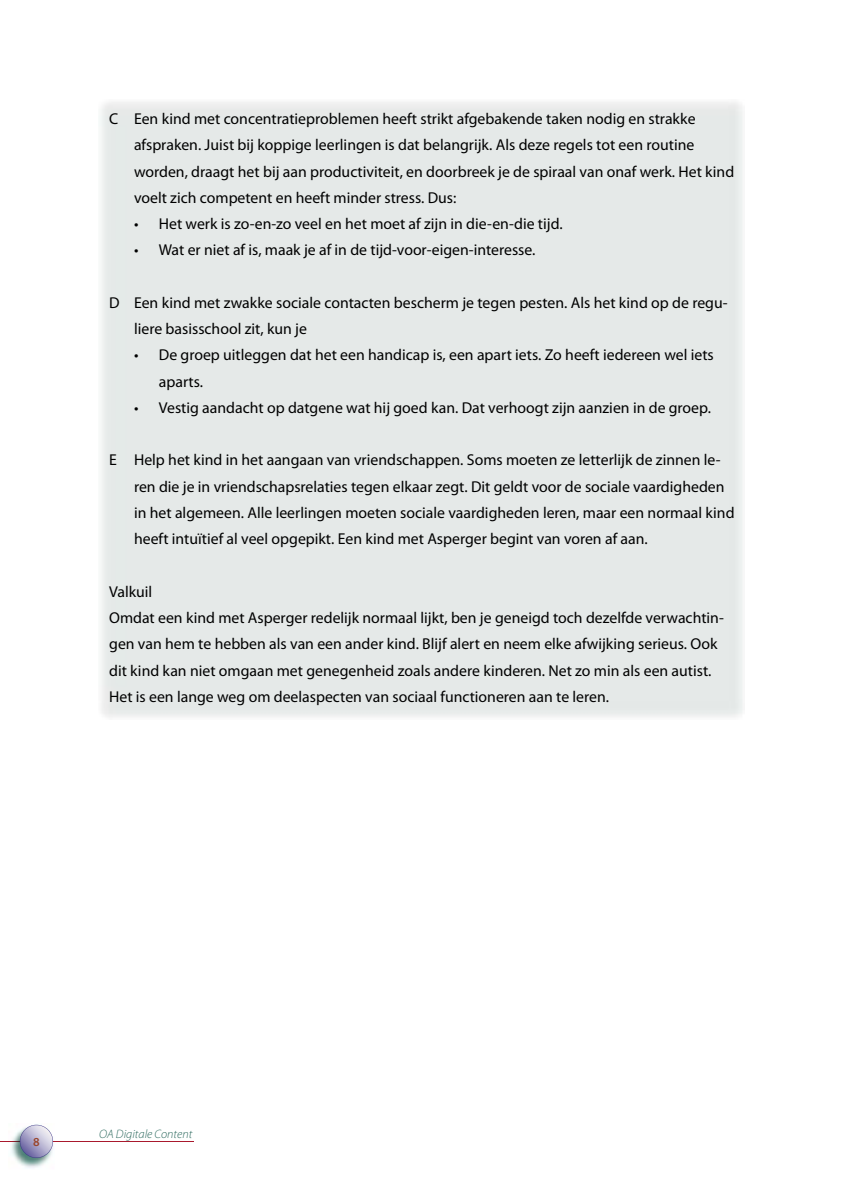
<style>
.page{position:relative;width:844px;height:1191px;background:#fff}
.page>*{position:absolute;margin:0;border:0;box-sizing:border-box;transform-origin:0 0}
.t1{font:15.75px/26.2px "Myriad Pro";color:#000}
.t2{font:italic 300 12.25px "Myriad Pro";color:#2c695e}
.t3{font:600 12.25px "Myriad Pro";color:#99452c}
</style>
<div class="page">
<hr style="left:0;top:1141px;width:193px;height:1px;background:#a9192d">
<img style="left:11px;top:1130px;width:38px;height:38px">
<svg style="left:20px;top:1124px;width:33px;height:34px"></svg>
<p class="t1" style="left:134px;top:106px;width:601px;text-indent:-25px">C Een kind met concentratieproblemen heeft strikt afgebakende taken nodig en strakke afspraken. Juist bij koppige leerlingen is dat belangrijk. Als deze regels tot een routine worden, draagt het bij aan productiviteit, en doorbreek je de spiraal van onaf werk. Het kind voelt zich competent en heeft minder stress. Dus:</p>
<p class="t1" style="left:134px;top:211px;width:430px">• Het werk is zo-en-zo veel en het moet af zijn in die-en-die tijd.</p>
<p class="t1" style="left:134px;top:237px;width:403px">• Wat er niet af is, maak je af in de tijd-voor-eigen-interesse.</p>
<p class="t1" style="left:134px;top:290px;width:595px;text-indent:-25px">D Een kind met zwakke sociale contacten bescherm je tegen pesten. Als het kind op de regu&shy;liere basisschool zit, kun je</p>
<p class="t1" style="left:159px;top:342px;width:556px;text-indent:-25px">• De groep uitleggen dat het een handicap is, een apart iets. Zo heeft iedereen wel iets aparts.</p>
<p class="t1" style="left:134px;top:395px;width:578px">• Vestig aandacht op datgene wat hij goed kan. Dat verhoogt zijn aanzien in de groep.</p>
<p class="t1" style="left:134px;top:447px;width:602px;text-indent:-25px">E Help het kind in het aangaan van vriendschappen. Soms moeten ze letterlijk de zinnen le&shy;ren die je in vriendschapsrelaties tegen elkaar zegt. Dit geldt voor de sociale vaardigheden in het algemeen. Alle leerlingen moeten sociale vaardigheden leren, maar een normaal kind heeft intuïtief al veel opgepikt. Een kind met Asperger begint van voren af aan.</p>
<p class="t1" style="left:109px;top:578px;width:616px">Valkuil<br>Omdat een kind met Asperger redelijk normaal lijkt, ben je geneigd toch dezelfde verwachtin&shy;gen van hem te hebben als van een ander kind. Blijf alert en neem elke afwijking serieus. Ook dit kind kan niet omgaan met genegenheid zoals andere kinderen. Net zo min als een autist.<br>Het is een lange weg om deelaspecten van sociaal functioneren aan te leren.</p>
<p class="t3" style="left:33px;top:1134px;width:8px">8</p>
<p class="t2" style="left:99px;top:1127px;width:94px">OA Digitale Content</p>
</div>
